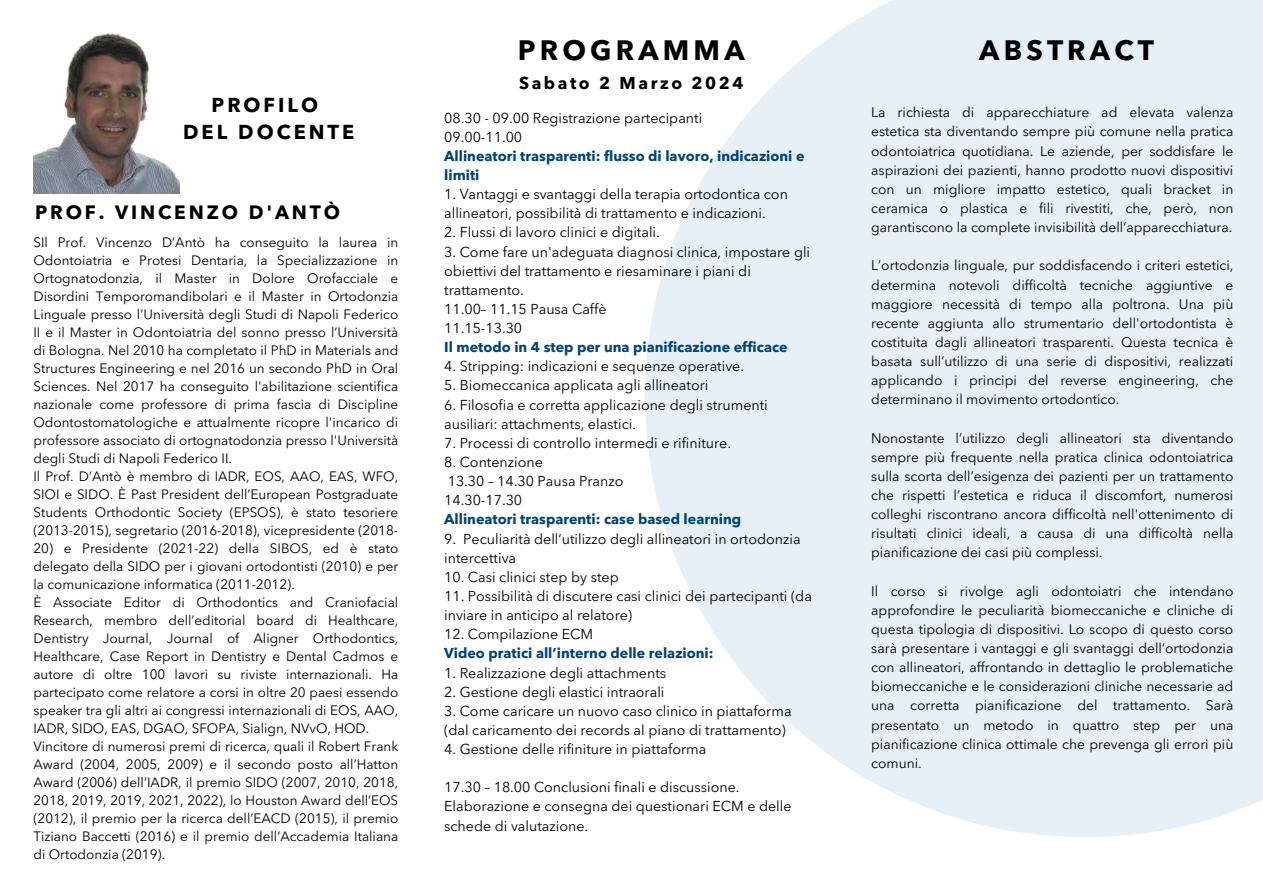
<style>
.page{position:relative;width:1263px;height:894px;background:#fff}
.page>*{position:absolute;margin:0;border:0;box-sizing:border-box;transform-origin:0 0}
.t1{font:700 27.75px "Avenir Next LT Pro";letter-spacing:.15em;color:#000}
.t2{font:700 19.95px/27.3px "Avenir Next LT Pro";letter-spacing:.15em;color:#000;text-align:center}
.t3{font:700 19.2px "Avenir Next LT Pro";letter-spacing:.15em;color:#000}
.t4{font:700 17.1px "Avenir Next LT Pro";letter-spacing:.15em;color:#000}
.t5{font:14.25px/19px "Avenir Next LT Pro";color:#000}
.t6{font:700 14.25px/19px "Avenir Next LT Pro";color:#047}
.t7{font:13.8px/19px "Avenir Next LT Pro";color:#000;text-align:justify}
.t8{font:13.5px/18px "Avenir Next LT Pro";color:#000}
</style>
<div class="page">
<div style="left:645px;top:0;width:618px;height:836px;background:#e6f0f6"></div>
<img style="left:33px;top:33px;width:147px;height:160px">
<h2 class="t2" style="left:183px;top:93px;width:173px">PROFILO<br>DEL DOCENTE</h2>
<h3 class="t3" style="left:35px;top:205px;width:307px">PROF. VINCENZO D'ANTÒ</h3>
<p class="t8" style="left:33px;top:234px;width:366px">SIl Prof. Vincenzo D’Antò ha conseguito la laurea in Odontoiatria e Protesi Dentaria, la Specializzazione in Ortognatodonzia, il Master in Dolore Orofacciale e Disordini Temporomandibolari e il Master in Ortodonzia Linguale presso l'Università degli Studi di Napoli Federico II e il Master in Odontoiatria del sonno presso l’Università di Bologna. Nel 2010 ha completato il PhD in Materials and Structures Engineering e nel 2016 un secondo PhD in Oral Sciences. Nel 2017 ha conseguito l'abilitazione scientifica nazionale come professore di prima fascia di Discipline Odontostomatologiche e attualmente ricopre l'incarico di professore associato di ortognatodonzia presso l'Università degli Studi di Napoli Federico II.<br>Il Prof. D’Antò è membro di IADR, EOS, AAO, EAS, WFO, SIOI e SIDO. È Past President dell’European Postgraduate Students Orthodontic Society (EPSOS), è stato tesoriere (2013-2015), segretario (2016-2018), vicepresidente (2018-</p>
<p class="t8" style="left:33px;top:540px;width:366px">20) e Presidente (2021-22) della SIBOS, ed è stato delegato della SIDO per i giovani ortodontisti (2010) e per la comunicazione informatica (2011-2012).<br>È Associate Editor di Orthodontics and Craniofacial Research, membro dell’editorial board di Healthcare, Dentistry Journal, Journal of Aligner Orthodontics, Healthcare, Case Report in Dentistry e Dental Cadmos e autore di oltre 100 lavori su riviste internazionali. Ha partecipato come relatore a corsi in oltre 20 paesi essendo speaker tra gli altri ai congressi internazionali di EOS, AAO, IADR, SIDO, EAS, DGAO, SFOPA, Sialign, NVvO, HOD.<br>Vincitore di numerosi premi di ricerca, quali il Robert Frank Award (2004, 2005, 2009) e il secondo posto all’Hatton Award (2006) dell’IADR, il premio SIDO (2007, 2010, 2018, 2018, 2019, 2019, 2021, 2022), lo Houston Award dell’EOS (2012), il premio per la ricerca dell’EACD (2015), il premio Tiziano Baccetti (2016) e il premio dell’Accademia Italiana di Ortodonzia (2019).</p>
<h1 class="t1" style="left:518px;top:39px;width:228px">PROGRAMMA</h1>
<p class="t4" style="left:519px;top:76px;width:226px">Sabato 2 Marzo 2024</p>
<p class="t5" style="left:444px;top:109px;width:260px">08.30 - 09.00 Registrazione partecipanti<br>09.00-11.00</p>
<p class="t6" style="left:444px;top:148px;width:362px">Allineatori trasparenti: flusso di lavoro, indicazioni e limiti</p>
<p class="t5" style="left:444px;top:186px;width:345px">1. Vantaggi e svantaggi della terapia ortodontica con allineatori, possibilità di trattamento e indicazioni.</p>
<p class="t5" style="left:444px;top:224px;width:217px">2. Flussi di lavoro clinici e digitali.</p>
<p class="t5" style="left:444px;top:243px;width:367px">3. Come fare un'adeguata diagnosi clinica, impostare gli obiettivi del trattamento e riesaminare i piani di trattamento.<br>11.00– 11.15 Pausa Caffè<br>11.15-13.30</p>
<p class="t6" style="left:444px;top:339px;width:345px">Il metodo in 4 step per una pianificazione efficace</p>
<p class="t5" style="left:444px;top:358px;width:301px">4. Stripping: indicazioni e sequenze operative.</p>
<p class="t5" style="left:444px;top:377px;width:266px">5. Biomeccanica applicata agli allineatori</p>
<p class="t5" style="left:444px;top:396px;width:325px">6. Filosofia e corretta applicazione degli strumenti ausiliari: attachments, elastici.</p>
<p class="t5" style="left:444px;top:434px;width:288px">7. Processi di controllo intermedi e rifiniture.</p>
<p class="t5" style="left:444px;top:453px;width:181px">8. Contenzione<br>13.30 – 14.30 Pausa Pranzo<br>14.30-17.30</p>
<p class="t6" style="left:444px;top:511px;width:298px">Allineatori trasparenti: case based learning</p>
<p class="t5" style="left:444px;top:530px;width:358px">9. Peculiarità dell’utilizzo degli allineatori in ortodonzia intercettiva</p>
<p class="t5" style="left:444px;top:568px;width:176px">10. Casi clinici step by step</p>
<p class="t5" style="left:444px;top:587px;width:369px">11. Possibilità di discutere casi clinici dei partecipanti (da inviare in anticipo al relatore)</p>
<p class="t5" style="left:444px;top:626px;width:150px">12. Compilazione ECM</p>
<p class="t6" style="left:444px;top:645px;width:271px">Video pratici all’interno delle relazioni:</p>
<p class="t5" style="left:444px;top:664px;width:223px">1. Realizzazione degli attachments</p>
<p class="t5" style="left:444px;top:683px;width:222px">2. Gestione degli elastici intraorali</p>
<p class="t5" style="left:444px;top:702px;width:349px">3. Come caricare un nuovo caso clinico in piattaforma (dal caricamento dei records al piano di trattamento)</p>
<p class="t5" style="left:444px;top:740px;width:264px">4. Gestione delle rifiniture in piattaforma</p>
<p class="t5" style="left:444px;top:778px;width:349px">17.30 – 18.00 Conclusioni finali e discussione.<br>Elaborazione e consegna dei questionari ECM e delle schede di valutazione.</p>
<h1 class="t1" style="left:979px;top:39px;width:176px">ABSTRACT</h1>
<p class="t7" style="left:871px;top:104px;width:364px">La richiesta di apparecchiature ad elevata valenza estetica sta diventando sempre più comune nella pratica odontoiatrica quotidiana. Le aziende, per soddisfare le aspirazioni dei pazienti, hanno prodotto nuovi dispositivi con un migliore impatto estetico, quali bracket in ceramica o plastica e fili rivestiti, che, però, non garantiscono la complete invisibilità dell’apparecchiatura.</p>
<p class="t7" style="left:871px;top:257px;width:364px">L’ortodonzia linguale, pur soddisfacendo i criteri estetici, determina notevoli difficoltà tecniche aggiuntive e maggiore necessità di tempo alla poltrona. Una più recente aggiunta allo strumentario dell'ortodontista è costituita dagli allineatori trasparenti. Questa tecnica è basata sull’utilizzo di una serie di dispositivi, realizzati applicando i principi del reverse engineering, che determinano il movimento ortodontico.</p>
<p class="t7" style="left:871px;top:429px;width:364px">Nonostante l’utilizzo degli allineatori sta diventando sempre più frequente nella pratica clinica odontoiatrica sulla scorta dell’esigenza dei pazienti per un trattamento che rispetti l’estetica e riduca il discomfort, numerosi colleghi riscontrano ancora difficoltà nell'ottenimento di risultati clinici ideali, a causa di una difficoltà nella pianificazione dei casi più complessi.</p>
<p class="t7" style="left:871px;top:582px;width:364px">Il corso si rivolge agli odontoiatri che intendano approfondire le peculiarità biomeccaniche e cliniche di questa tipologia di dispositivi. Lo scopo di questo corso sarà presentare i vantaggi e gli svantaggi dell’ortodonzia con allineatori, affrontando in dettaglio le problematiche biomeccaniche e le considerazioni cliniche necessarie ad una corretta pianificazione del trattamento. Sarà presentato un metodo in quattro step per una pianificazione clinica ottimale che prevenga gli errori più comuni.</p>
</div>
